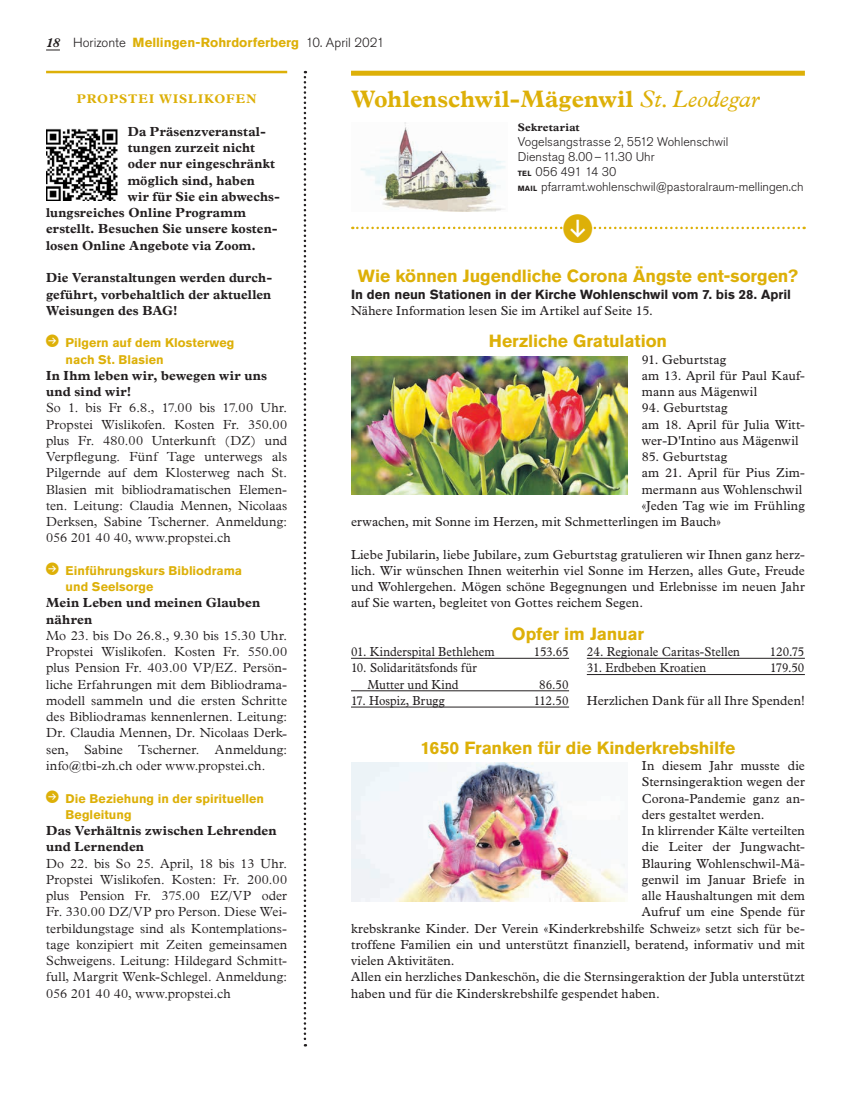
<style>
.page{position:relative;width:851px;height:1099px;background:#fff}
.page>*{position:absolute;margin:0;border:0;box-sizing:border-box;transform-origin:0 0}
.t1{font:700 23.75px "Plantin MT Pro";color:#ddb008}
.t2{font:700 17.5px "Akzidenz Grotesk Pro";letter-spacing:-.005em;color:#ddb008}
.t3{font:13.12px/16.2px "Plantin Std";letter-spacing:.01em;color:#231f20}
.t4{font:300 13.12px/16.2px "Plantin MT Pro";letter-spacing:.005em;color:#231f20;text-align:justify}
.t5{font:700 13.12px/16.2px "Plantin MT Pro";letter-spacing:.01em;color:#231f20}
.t6{font:13.12px/16.2px "Plantin Std";letter-spacing:.01em;color:#231f20;text-align:center;scale:.9 1}
.t7{font:700 13.12px "Akzidenz Grotesk Pro";color:#231f20}
.t8{font:700 13.12px "Akzidenz Grotesk Pro";letter-spacing:.005em;color:#ddb008}
.t9{font:300 12.5px/15px "Akzidenz Grotesk Pro";color:#231f20}
.t10{font:700 12.5px/16.2px "Akzidenz Grotesk Pro";letter-spacing:.005em;color:#ddb008}
.t11{font:700 12.5px "Plantin MT Pro";letter-spacing:.08em;color:#ddb008}
.t12{font:700 11px "Plantin MT Pro";letter-spacing:.025em;color:#231f20}
.s1{font-family:"Plantin Std";font-style:italic;color:#231f20}
.s2{font-weight:300;color:#231f20}
.s3{font-weight:400;font-style:italic}
.s4{font-weight:700;font-size:7.5px}
</style>
<div class="page">
<svg style="left:46px;top:50px;width:14px;height:1px"></svg>
<svg style="left:303px;top:71px;width:3px;height:975px"></svg>
<img style="left:351px;top:356px;width:276px;height:138px">
<hr style="left:351px;top:658px;width:218px;height:1px;background:#231f20">
<hr style="left:351px;top:690px;width:218px;height:1px;background:#231f20">
<hr style="left:351px;top:706px;width:218px;height:1px;background:#231f20">
<hr style="left:586px;top:658px;width:218px;height:1px;background:#231f20">
<hr style="left:586px;top:674px;width:218px;height:1px;background:#231f20">
<img style="left:351px;top:763px;width:276px;height:138px">
<div style="left:351px;top:71px;width:453px;height:5px;background:#ddb008"></div>
<img style="left:360px;top:123px;width:145px;height:88px">
<hr style="left:46px;top:71px;width:241px;height:2px;background:#ddb008">
<img style="left:46px;top:128px;width:71px;height:73px">
<svg style="left:352px;top:226px;width:452px;height:4px"></svg>
<p class="t8" style="left:46px;top:34px;width:340px"><span class="s1">18</span> <span class="s2">Horizonte</span> Mellingen-Rohrdorferberg <span class="s2">10. April 2021</span></p>
<p class="t11" style="left:77px;top:92px;width:181px">PROPSTEI WISLIKOFEN</p>
<p class="t5" style="left:128px;top:123px;width:140px">Da Präsenzveranstal-</p>
<p class="t5" style="left:128px;top:140px;width:128px">tungen zurzeit nicht</p>
<p class="t5" style="left:128px;top:156px;width:149px">oder nur eingeschränkt</p>
<p class="t5" style="left:128px;top:172px;width:129px">möglich sind, haben</p>
<p class="t5" style="left:128px;top:188px;width:154px">wir für Sie ein abwechs-</p>
<p class="t5" style="left:46px;top:205px;width:201px">lungsreiches Online Programm</p>
<p class="t5" style="left:46px;top:221px;width:233px">erstellt. Besuchen Sie unsere kosten-</p>
<p class="t5" style="left:46px;top:237px;width:211px">losen Online Angebote via Zoom.</p>
<p class="t5" style="left:46px;top:269px;width:227px;text-align:justify">Die Veranstaltungen werden durch&shy;geführt, vorbehaltlich der aktuellen Weisungen des BAG!</p>
<p class="t10" style="left:66px;top:334px;width:170px">Pilgern auf dem Klosterweg nach St. Blasien</p>
<p class="t5" style="left:46px;top:367px;width:223px">In Ihm leben wir, bewegen wir uns und sind wir!</p>
<p class="t4" style="left:46px;top:400px;width:242px">So 1. bis Fr 6.8., 17.00 bis 17.00 Uhr.<br>Propstei Wislikofen. Kosten Fr. 350.00 plus Fr. 480.00 Unterkunft (DZ) und Verpflegung. Fünf Tage unterwegs als Pilgernde auf dem Klosterweg nach St.<br>Blasien mit bibliodramatischen Elemen&shy;ten. Leitung: Claudia Mennen, Nicolaas Derksen, Sabine Tscherner. Anmeldung:<br>056 201 40 40, www.propstei.ch</p>
<p class="t10" style="left:66px;top:562px;width:178px">Einführungskurs Bibliodrama und Seelsorge</p>
<p class="t5" style="left:46px;top:595px;width:216px">Mein Leben und meinen Glauben nähren</p>
<p class="t4" style="left:46px;top:627px;width:242px">Mo 23. bis Do 26.8., 9.30 bis 15.30 Uhr.<br>Propstei Wislikofen. Kosten Fr. 550.00 plus Pension Fr. 403.00 VP/EZ. Persön&shy;liche Erfahrungen mit dem Bibliodrama&shy;modell sammeln und die ersten Schritte des Bibliodramas kennenlernen. Leitung:<br>Dr. Claudia Mennen, Dr. Nicolaas Derk&shy;sen, Sabine Tscherner. Anmeldung: info@tbi-zh.ch oder www.propstei.ch.</p>
<p class="t10" style="left:66px;top:789px;width:200px">Die Beziehung in der spirituellen<br>Begleitung</p>
<p class="t5" style="left:46px;top:822px;width:232px">Das Verhältnis zwischen Lehrenden und Lernenden</p>
<p class="t4" style="left:46px;top:855px;width:242px">Do 22. bis So 25. April, 18 bis 13 Uhr.<br>Propstei Wislikofen. Kosten: Fr. 200.00 plus Pension Fr. 375.00 EZ/VP oder Fr. 330.00 DZ/VP pro Person. Diese Wei&shy;terbildungstage sind als Kontemplations&shy;tage konzipiert mit Zeiten gemeinsamen Schweigens. Leitung: Hildegard Schmitt&shy;full, Margrit Wenk-Schlegel. Anmeldung:<br>056 201 40 40, www.propstei.ch</p>
<h1 class="t1" style="left:351px;top:85px;width:409px">Wohlenschwil-Mägenwil <span class="s3">St.Leodegar</span></h1>
<p class="t12" style="left:517px;top:120px;width:64px">Sekretariat</p>
<p class="t9" style="left:517px;top:134px;width:287px">Vogelsangstrasse 2, 5512 Wohlenschwil<br>Dienstag 8.00–11.30 Uhr<br><span class="s4">TEL</span> 056 491 14 30<br><span class="s4">MAIL</span> pfarramt.wohlenschwil@pastoralraum-mellingen.ch</p>
<h2 class="t2" style="left:358px;top:265px;width:441px">Wie können Jugendliche Corona Ängste ent-sorgen?</h2>
<p class="t7" style="left:351px;top:285px;width:441px">In den neun Stationen in der Kirche Wohlenschwil vom 7. bis 28. April</p>
<p class="t3" style="left:351px;top:302px;width:303px">Nähere Information lesen Sie im Artikel auf Seite 15.</p>
<h2 class="t2" style="left:488px;top:330px;width:180px">Herzliche Gratulation</h2>
<p class="t3" style="left:641px;top:351px;width:164px">91. Geburtstag<br>am 13. April für Paul Kauf&shy;mann aus Mägenwil</p>
<p class="t3" style="left:641px;top:400px;width:164px">94. Geburtstag<br>am 18. April für Julia Witt&shy;wer-D'Intino aus Mägenwil</p>
<p class="t3" style="left:641px;top:448px;width:87px">85. Geburtstag</p>
<p class="t3" style="left:641px;top:465px;width:164px">am 21. April für Pius Zim-</p>
<p class="t3" style="left:641px;top:481px;width:162px">mermann aus Wohlenschwil</p>
<p class="t3" style="left:641px;top:497px;width:164px">«Jeden Tag wie im Frühling</p>
<p class="t3" style="left:351px;top:513px;width:371px">erwachen, mit Sonne im Herzen, mit Schmetterlingen im Bauch»</p>
<p class="t3" style="left:351px;top:546px;width:455px;text-align:justify">Liebe Jubilarin, liebe Jubilare, zum Geburtstag gratulieren wir Ihnen ganz herz&shy;lich. Wir wünschen Ihnen weiterhin viel Sonne im Herzen, alles Gute, Freude und Wohlergehen. Mögen schöne Begegnungen und Erlebnisse im neuen Jahr auf Sie warten, begleitet von Gottes reichem Segen.</p>
<h2 class="t2" style="left:511px;top:622px;width:134px">Opfer im Januar</h2>
<p class="t6" style="left:351px;top:643px;width:161px">01. Kinderspital Bethlehem</p>
<p class="t6" style="left:534px;top:643px;width:40px">153.65</p>
<p class="t6" style="left:351px;top:660px;width:141px">10. Solidaritätsfonds für<br>Mutter und Kind</p>
<p class="t6" style="left:586px;top:643px;width:172px">24. Regionale Caritas-Stellen</p>
<p class="t6" style="left:769px;top:643px;width:40px">120.75</p>
<p class="t6" style="left:586px;top:660px;width:134px">31. Erdbeben Kroatien</p>
<p class="t6" style="left:770px;top:660px;width:39px">179.50</p>
<p class="t3" style="left:586px;top:692px;width:219px">Herzlichen Dank für all Ihre Spenden!</p>
<h2 class="t2" style="left:420px;top:736px;width:316px">1650 Franken für die Kinderkrebshilfe</h2>
<p class="t3" style="left:641px;top:757px;width:164px">In diesem Jahr musste die</p>
<p class="t3" style="left:641px;top:773px;width:165px">Sternsingeraktion wegen der</p>
<p class="t3" style="left:641px;top:790px;width:164px">Corona-Pandemie ganz an-</p>
<p class="t3" style="left:641px;top:806px;width:124px">ders gestaltet werden.</p>
<p class="t3" style="left:641px;top:822px;width:165px">In klirrender Kälte verteilten</p>
<p class="t3" style="left:641px;top:838px;width:164px">die Leiter der Jungwacht-</p>
<p class="t3" style="left:641px;top:855px;width:164px">Blauring Wohlenschwil-Mä-</p>
<p class="t3" style="left:641px;top:871px;width:164px">genwil im Januar Briefe in</p>
<p class="t3" style="left:641px;top:887px;width:164px">alle Haushaltungen mit dem</p>
<p class="t3" style="left:641px;top:903px;width:165px">Aufruf um eine Spende für</p>
<p class="t3" style="left:351px;top:920px;width:455px">krebskranke Kinder. Der Verein «Kinderkrebshilfe Schweiz» setzt sich für be-</p>
<p class="t3" style="left:351px;top:936px;width:455px">troffene Familien ein und unterstützt finanziell, beratend, informativ und mit</p>
<p class="t3" style="left:351px;top:952px;width:105px">vielen Aktivitäten.</p>
<p class="t3" style="left:351px;top:968px;width:455px">Allen ein herzliches Dankeschön, die die Sternsingeraktion der Jubla unterstützt</p>
<p class="t3" style="left:351px;top:985px;width:310px">haben und für die Kinderskrebshilfe gespendet haben.</p>
<p class="t6" style="left:539px;top:676px;width:34px">86.50</p>
<p class="t6" style="left:351px;top:692px;width:106px">17. Hospiz, Brugg</p>
<p class="t6" style="left:533px;top:692px;width:40px">112.50</p>
</div>
